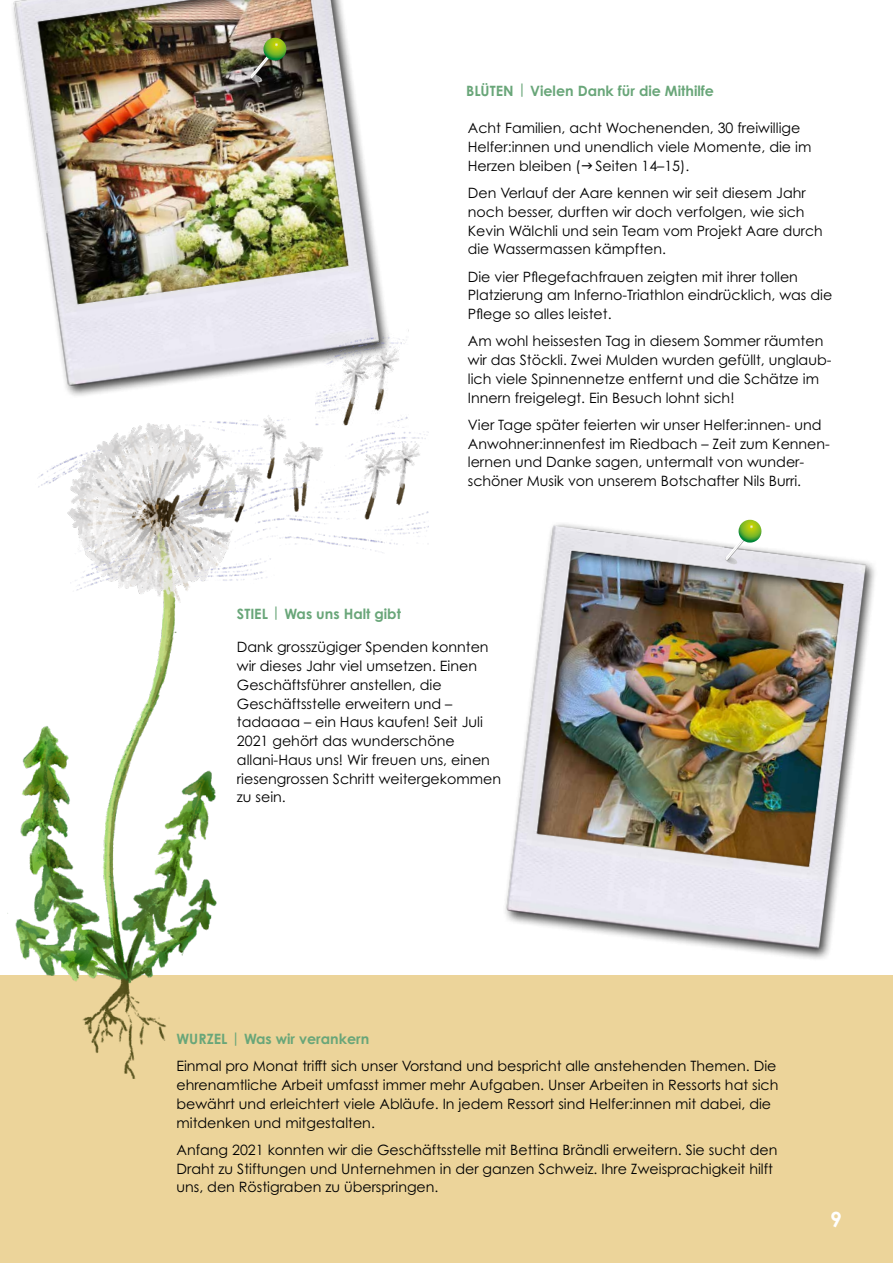
<style>
.page{position:relative;width:893px;height:1263px;background:#fff}
.page>*{position:absolute;margin:0;border:0;box-sizing:border-box;transform-origin:0 0}
.t1{font:700 21px "Century Gothic Pro";color:#fff}
.t2{font:14.25px/18.8px "Century Gothic Pro";color:#000}
.t3{font:700 14.25px "Century Gothic Pro";color:#69a679}
</style>
<div class="page">
<div style="left:0;top:976px;width:893px;height:287px;background:#ecd49a"></div>
<img style="left:505px;top:519px;width:370px;height:440px">
<svg style="left:725px;top:520px;width:38px;height:44px"></svg>
<img style="left:13px;top:0;width:373px;height:396px">
<img style="left:7px;top:415px;width:421px;height:663px">
<img style="left:315px;top:316px;width:93px;height:112px">
<p class="t3" style="left:466px;top:82px;width:249px">BLÜTEN | Vielen Dank für die Mithilfe</p>
<p class="t2" style="left:468px;top:119px;width:345px">Acht Familien, acht Wochenenden, 30 freiwillige<br>Helfer:innen und unendlich viele Momente, die im<br>Herzen bleiben ( Seiten 14–15).</p>
<p class="t2" style="left:468px;top:183px;width:356px">Den Verlauf der Aare kennen wir seit diesem Jahr noch besser, durften wir doch verfolgen, wie sich Kevin Wälchli und sein Team vom Projekt Aare durch die Wassermassen kämpften.</p>
<p class="t2" style="left:468px;top:267px;width:366px">Die vier Pflegefachfrauen zeigten mit ihrer tollen<br>Platzierung am Inferno-Triathlon eindrücklich, was die<br>Pflege so alles leistet.</p>
<p class="t2" style="left:468px;top:332px;width:365px">Am wohl heissesten Tag in diesem Sommer räumten wir das Stöckli. Zwei Mulden wurden gefüllt, unglaub&shy;lich viele Spinnennetze entfernt und die Schätze im Innern freigelegt. Ein Besuch lohnt sich!</p>
<p class="t2" style="left:468px;top:415px;width:364px">Vier Tage später feierten wir unser Helfer:innen- und Anwohner:innenfest im Riedbach – Zeit zum Kennen&shy;lernen und Danke sagen, untermalt von wunder&shy;schöner Musik von unserem Botschafter Nils Burri.</p>
<p class="t3" style="left:237px;top:605px;width:166px">STIEL | Was uns Halt gibt</p>
<p class="t2" style="left:237px;top:638px;width:266px">Dank grosszügiger Spenden konnten wir dieses Jahr viel umsetzen. Einen<br>Geschäftsführer anstellen, die<br>Geschäftsstelle erweitern und – tadaaaa – ein Haus kaufen! Seit Juli<br>2021 gehört das wunderschöne allani-Haus uns! Wir freuen uns, einen riesengrossen Schritt weitergekommen zu sein.</p>
<p class="t3" style="left:176px;top:1030px;width:194px">WURZEL | Was wir verankern</p>
<p class="t2" style="left:176px;top:1057px;width:603px">Einmal pro Monat trifft sich unser Vorstand und bespricht alle anstehenden Themen. Die ehrenamtliche Arbeit umfasst immer mehr Aufgaben. Unser Arbeiten in Ressorts hat sich bewährt und erleichtert viele Abläufe. In jedem Ressort sind Helfer:innen mit dabei, die mitdenken und mitgestalten.</p>
<p class="t2" style="left:176px;top:1140px;width:602px">Anfang 2021 konnten wir die Geschäftsstelle mit Bettina Brändli erweitern. Sie sucht den<br>Draht zu Stiftungen und Unternehmen in der ganzen Schweiz. Ihre Zweisprachigkeit hilft uns, den Röstigraben zu überspringen.</p>
<h1 class="t1" style="left:830px;top:1206px;width:13px">9</h1>
</div>
